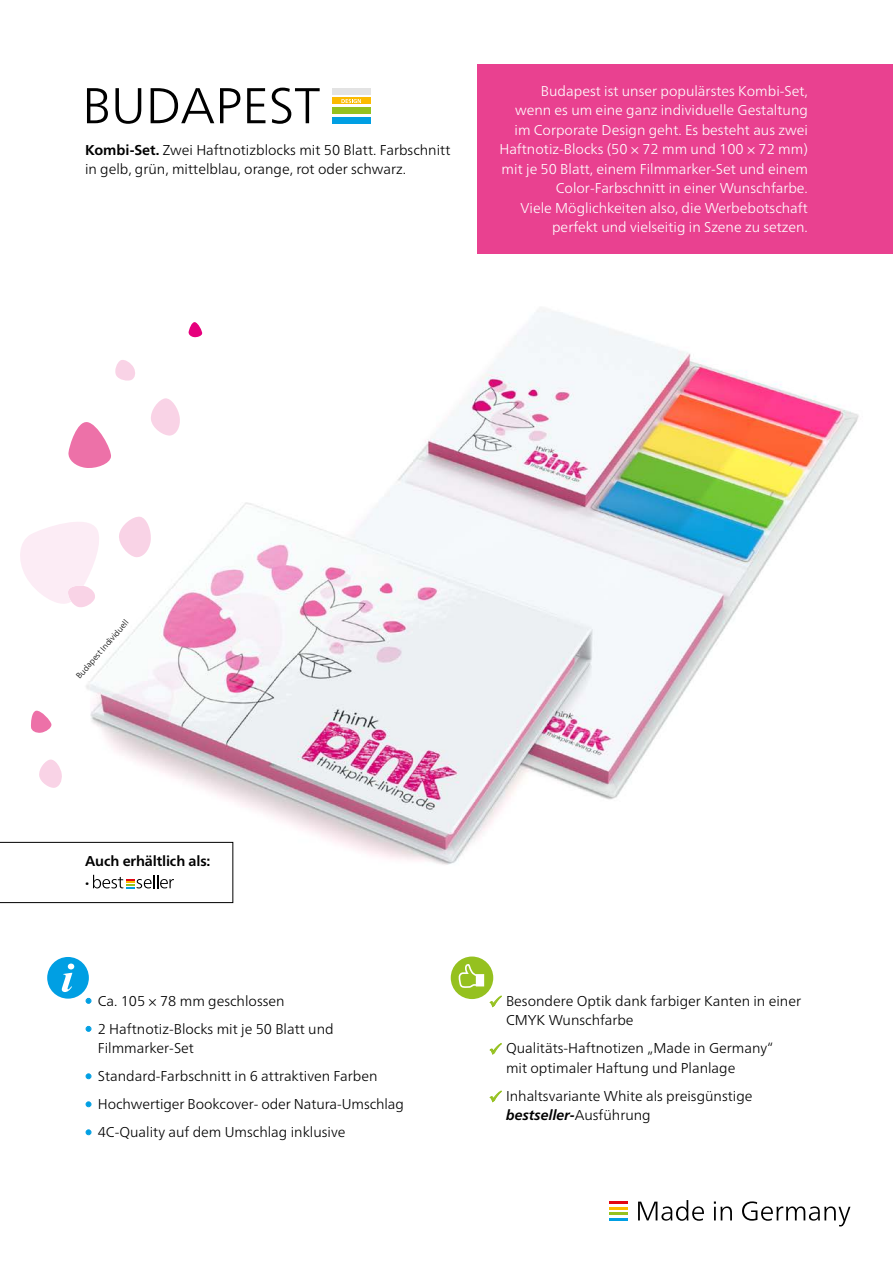
<style>
.page{position:relative;width:893px;height:1263px;background:#fff}
.page>*{position:absolute;margin:0;border:0;box-sizing:border-box;transform-origin:0 0}
.t1{font:300 50.25px "Frutiger Neue LT Pro";color:#000}
.t2{font:300 14.25px/19.5px "Frutiger Neue LT Pro";color:#000}
.t3{font:300 14.25px/19.5px "Frutiger Neue LT Pro";color:#fff;text-align:right}
.t4{font:700 14.25px "Frutiger Neue LT Pro";letter-spacing:-.01em;color:#000}
.t5{font:700 14.25px "Madera";color:#000}
.t6{font:300 8.25px "Frutiger Neue LT Pro";color:#000}
.s1{font-weight:700}
.s2{color:#009fe3}
.s3{font-weight:700;font-style:italic}
</style>
<div class="page">
<hr style="left:609px;top:1201px;width:19px;height:3px;background:#e30613">
<svg style="left:609px;top:1207px;width:19px;height:2px"></svg>
<hr style="left:609px;top:1212px;width:19px;height:3px;background:#95c11f">
<svg style="left:609px;top:1218px;width:19px;height:2px"></svg>
<svg style="left:638px;top:1200px;width:66px;height:21px"></svg>
<svg style="left:714px;top:1201px;width:18px;height:19px"></svg>
<svg style="left:742px;top:1201px;width:108px;height:25px"></svg>
<img style="left:0;top:220px;width:859px;height:738px">
<div style="left:332px;top:88px;width:38px;height:7px;background:#e3e3e3"></div>
<div style="left:332px;top:98px;width:38px;height:6px;background:#fbba00"></div>
<div style="left:332px;top:107px;width:38px;height:7px;background:#95c11f"></div>
<div style="left:332px;top:117px;width:38px;height:6px;background:#009fe3"></div>
<svg style="left:341px;top:99px;width:20px;height:4px"></svg>
<div style="left:451px;top:956px;width:42px;height:43px;background:#95c11f;border-radius:50%"></div>
<svg style="left:458px;top:964px;width:26px;height:24px"></svg>
<div style="left:478px;top:64px;width:415px;height:190px;background:#e94190"></div>
<div style="left:47px;top:957px;width:42px;height:42px;background:#009fe3;border-radius:50%"></div>
<svg style="left:62px;top:963px;width:12px;height:29px"></svg>
<svg style="left:31px;top:710px;width:21px;height:23px"></svg>
<svg style="left:188px;top:322px;width:14px;height:16px"></svg>
<svg style="left:68px;top:421px;width:44px;height:48px"></svg>
<svg style="left:38px;top:759px;width:25px;height:29px"></svg>
<svg style="left:150px;top:398px;width:31px;height:38px"></svg>
<svg style="left:114px;top:358px;width:22px;height:24px"></svg>
<svg style="left:118px;top:516px;width:34px;height:42px"></svg>
<svg style="left:17px;top:512px;width:86px;height:97px"></svg>
<svg style="left:0;top:842px;width:234px;height:61px"></svg>
<h1 class="t1" style="left:82px;top:75px;width:240px">BUDAPEST</h1>
<p class="t2" style="left:85px;top:140px;width:367px"><span class="s1">Kombi-Set.</span> Zwei Haftnotizblocks mit 50 Blatt. Farbschnitt in gelb, grün, mittelblau, orange, rot oder schwarz.</p>
<p class="t3" style="left:499px;top:81px;width:310px">Budapest ist unser populärstes Kombi-Set,<br>wenn es um eine ganz individuelle Gestaltung im Corporate Design geht. Es besteht aus zwei Haftnotiz-Blocks (50 × 72 mm und 100 × 72 mm) mit je 50 Blatt, einem Filmmarker-Set und einem Color-Farbschnitt in einer Wunschfarbe.<br>Viele Möglichkeiten also, die Werbebotschaft perfekt und vielseitig in Szene zu setzen.</p>
<p class="t6" style="left:74px;top:674px;width:76px;rotate:-49deg">Budapest Individuell</p>
<p class="t4" style="left:85px;top:853px;width:127px">Auch erhältlich als:</p>
<p class="t5" style="left:85px;top:870px;width:6px">·</p>
<p class="t2" style="left:85px;top:991px;width:201px"><span class="s2">•</span> Ca. 105 × 78 mm geschlossen</p>
<p class="t2" style="left:98px;top:1019px;width:237px;text-indent:-13px"><span class="s2">•</span> 2 Haftnotiz-Blocks mit je 50 Blatt und<br>Filmmarker-Set</p>
<p class="t2" style="left:85px;top:1066px;width:294px"><span class="s2">•</span> Standard-Farbschnitt in 6 attraktiven Farben</p>
<p class="t2" style="left:85px;top:1094px;width:320px"><span class="s2">•</span> Hochwertiger Bookcover- oder Natura-Umschlag</p>
<p class="t2" style="left:85px;top:1122px;width:262px"><span class="s2">•</span> 4C-Quality auf dem Umschlag inklusive</p>
<p class="t2" style="left:506px;top:991px;width:297px">Besondere Optik dank farbiger Kanten in einer<br>CMYK Wunschfarbe</p>
<p class="t2" style="left:506px;top:1038px;width:269px">Qualitäts-Haftnotizen „Made in Germany“ mit optimaler Haftung und Planlage</p>
<p class="t2" style="left:506px;top:1086px;width:248px">Inhaltsvariante White als preisgünstige <span class="s3">bestseller-</span>Ausführung</p>
</div>
